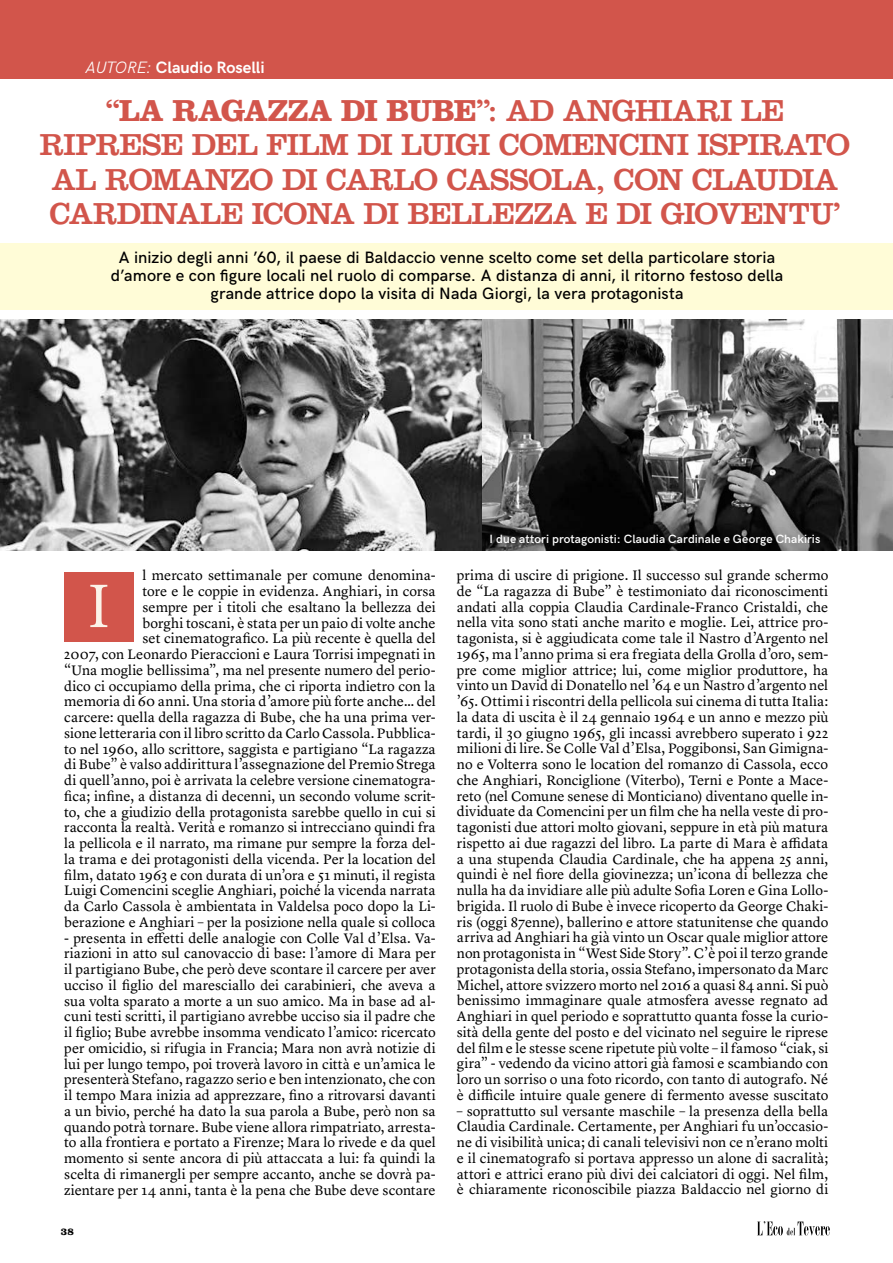
<style>
.page{position:relative;width:893px;height:1263px;background:#fff}
.page>*{position:absolute;margin:0;border:0;box-sizing:border-box;transform-origin:0 0}
.t1{font:64.95px "Minion Pro";color:#fbf3e9}
.t2{font:31.5px/34.5px "Clarendon LT Std";letter-spacing:-.02em;color:#d2554b;text-align:center}
.t3{font:500 16.5px/18px "HK Grotesk";letter-spacing:.005em;color:#000;text-align:center}
.t4{font:700 16.5px "HK Grotesk";letter-spacing:-.005em;color:#fff}
.t5{font:14.25px/15.8px "Lyon Text";color:#000;text-align:justify}
.t6{font:600 12px "HK Grotesk";letter-spacing:.005em;color:#fff}
.t7{font:700 10.5px "Clarendon LT Std";color:#000}
.s1{font-weight:300;font-style:italic}
.s2{font-weight:700}
</style>
<div class="page">
<svg style="left:757px;top:1221px;width:73px;height:14px"></svg>
<div style="left:0;top:0;width:893px;height:79px;background:#d2554b"></div>
<div style="left:0;top:243px;width:893px;height:66px;background:#fffcd7"></div>
<img style="left:0;top:319px;width:893px;height:231px">
<div style="left:64px;top:572px;width:70px;height:69px;background:#d2554b"></div>
<p class="t4" style="left:86px;top:55px;width:181px"><span class="s1">AUTORE:</span> Claudio Roselli</p>
<h2 class="t2" style="left:40px;top:93px;width:812px">“<span class="s2">LA RAGAZZA DI BUBE</span>”: AD ANGHIARI LE RIPRESE DEL FILM DI LUIGI COMENCINI ISPIRATO AL ROMANZO DI CARLO CASSOLA, CON CLAUDIA CARDINALE ICONA DI BELLEZZA E DI GIOVENTU’</h2>
<p class="t3" style="left:111px;top:247px;width:674px">A inizio degli anni ’60, il paese di Baldaccio venne scelto come set della particolare storia d’amore e con figure locali nel ruolo di comparse. A distanza di anni, il ritorno festoso della grande attrice dopo la visita di Nada Giorgi, la vera protagonista</p>
<p class="t5" style="left:64px;top:566px;width:373px;text-align:right">l mercato settimanale per comune denomina-<br>tore e le coppie in evidenza. Anghiari, in corsa<br>sempre per i titoli che esaltano la bellezza dei<br>borghi toscani, è stata per un paio di volte anche<br>set cinematografico. La più recente è quella del<br>2007, con Leonardo Pieraccioni e Laura Torrisi impegnati in “Una moglie bellissima”, ma nel presente numero del perio&shy;dico ci occupiamo della prima, che ci riporta indietro con la memoria di 60 anni. Una storia d’amore più forte anche… del carcere: quella della ragazza di Bube, che ha una prima ver&shy;sione letteraria con il libro scritto da Carlo Cassola. Pubblica&shy;to nel 1960, allo scrittore, saggista e partigiano “La ragazza di Bube” è valso addirittura l’assegnazione del Premio Strega di quell’anno, poi è arrivata la celebre versione cinematogra&shy;fica; infine, a distanza di decenni, un secondo volume scrit&shy;to, che a giudizio della protagonista sarebbe quello in cui si racconta la realtà. Verità e romanzo si intrecciano quindi fra la pellicola e il narrato, ma rimane pur sempre la forza del&shy;la trama e dei protagonisti della vicenda. Per la location del film, datato 1963 e con durata di un’ora e 51 minuti, il regista Luigi Comencini sceglie Anghiari, poiché la vicenda narrata da Carlo Cassola è ambientata in Valdelsa poco dopo la Li&shy;berazione e Anghiari – per la posizione nella quale si colloca</p>
<p class="t5" style="left:64px;top:929px;width:373px">- presenta in effetti delle analogie con Colle Val d’Elsa. Va&shy;riazioni in atto sul canovaccio di base: l’amore di Mara per il partigiano Bube, che però deve scontare il carcere per aver ucciso il figlio del maresciallo dei carabinieri, che aveva a sua volta sparato a morte a un suo amico. Ma in base ad al&shy;cuni testi scritti, il partigiano avrebbe ucciso sia il padre che il figlio; Bube avrebbe insomma vendicato l’amico: ricercato per omicidio, si rifugia in Francia; Mara non avrà notizie di lui per lungo tempo, poi troverà lavoro in città e un’amica le presenterà Stefano, ragazzo serio e ben intenzionato, che con il tempo Mara inizia ad apprezzare, fino a ritrovarsi davanti a un bivio, perché ha dato la sua parola a Bube, però non sa quando potrà tornare. Bube viene allora rimpatriato, arresta&shy;to alla frontiera e portato a Firenze; Mara lo rivede e da quel momento si sente ancora di più attaccata a lui: fa quindi la scelta di rimanergli per sempre accanto, anche se dovrà pa&shy;zientare per 14 anni, tanta è la pena che Bube deve scontare</p>
<h1 class="t1" style="left:88px;top:563px;width:23px">I</h1>
<p class="t7" style="left:61px;top:1225px;width:14px">38</p>
<p class="t6" style="left:490px;top:530px;width:332px">I due attori protagonisti: Claudia Cardinale e George Chakiris</p>
<p class="t5" style="left:457px;top:566px;width:373px">prima di uscire di prigione. Il successo sul grande schermo de “La ragazza di Bube” è testimoniato dai riconoscimenti andati alla coppia Claudia Cardinale-Franco Cristaldi, che nella vita sono stati anche marito e moglie. Lei, attrice pro&shy;tagonista, si è aggiudicata come tale il Nastro d’Argento nel 1965, ma l’anno prima si era fregiata della Grolla d’oro, sem&shy;pre come miglior attrice; lui, come miglior produttore, ha vinto un David di Donatello nel ’64 e un Nastro d’argento nel ’65. Ottimi i riscontri della pellicola sui cinema di tutta Italia: la data di uscita è il 24 gennaio 1964 e un anno e mezzo più tardi, il 30 giugno 1965, gli incassi avrebbero superato i 922 milioni di lire. Se Colle Val d’Elsa, Poggibonsi, San Gimigna&shy;no e Volterra sono le location del romanzo di Cassola, ecco che Anghiari, Ronciglione (Viterbo), Terni e Ponte a Mace&shy;reto (nel Comune senese di Monticiano) diventano quelle in&shy;dividuate da Comencini per un film che ha nella veste di pro&shy;tagonisti due attori molto giovani, seppure in età più matura rispetto ai due ragazzi del libro. La parte di Mara è affidata a una stupenda Claudia Cardinale, che ha appena 25 anni, quindi è nel fiore della giovinezza; un’icona di bellezza che nulla ha da invidiare alle più adulte Sofia Loren e Gina Lollo&shy;brigida. Il ruolo di Bube è invece ricoperto da George Chaki&shy;ris (oggi 87enne), ballerino e attore statunitense che quando arriva ad Anghiari ha già vinto un Oscar quale miglior attore non protagonista in “West Side Story”. C’è poi il terzo grande protagonista della storia, ossia Stefano, impersonato da Marc Michel, attore svizzero morto nel 2016 a quasi 84 anni. Si può benissimo immaginare quale atmosfera avesse regnato ad Anghiari in quel periodo e soprattutto quanta fosse la curio&shy;sità della gente del posto e del vicinato nel seguire le riprese del film e le stesse scene ripetute più volte – il famoso “ciak, si gira” - vedendo da vicino attori già famosi e scambiando con loro un sorriso o una foto ricordo, con tanto di autografo. Né è difficile intuire quale genere di fermento avesse suscitato</p>
<p class="t5" style="left:457px;top:1102px;width:373px">– soprattutto sul versante maschile – la presenza della bella Claudia Cardinale. Certamente, per Anghiari fu un’occasio&shy;ne di visibilità unica; di canali televisivi non ce n’erano molti e il cinematografo si portava appresso un alone di sacralità; attori e attrici erano più divi dei calciatori di oggi. Nel film, è chiaramente riconoscibile piazza Baldaccio nel giorno di</p>
</div>
